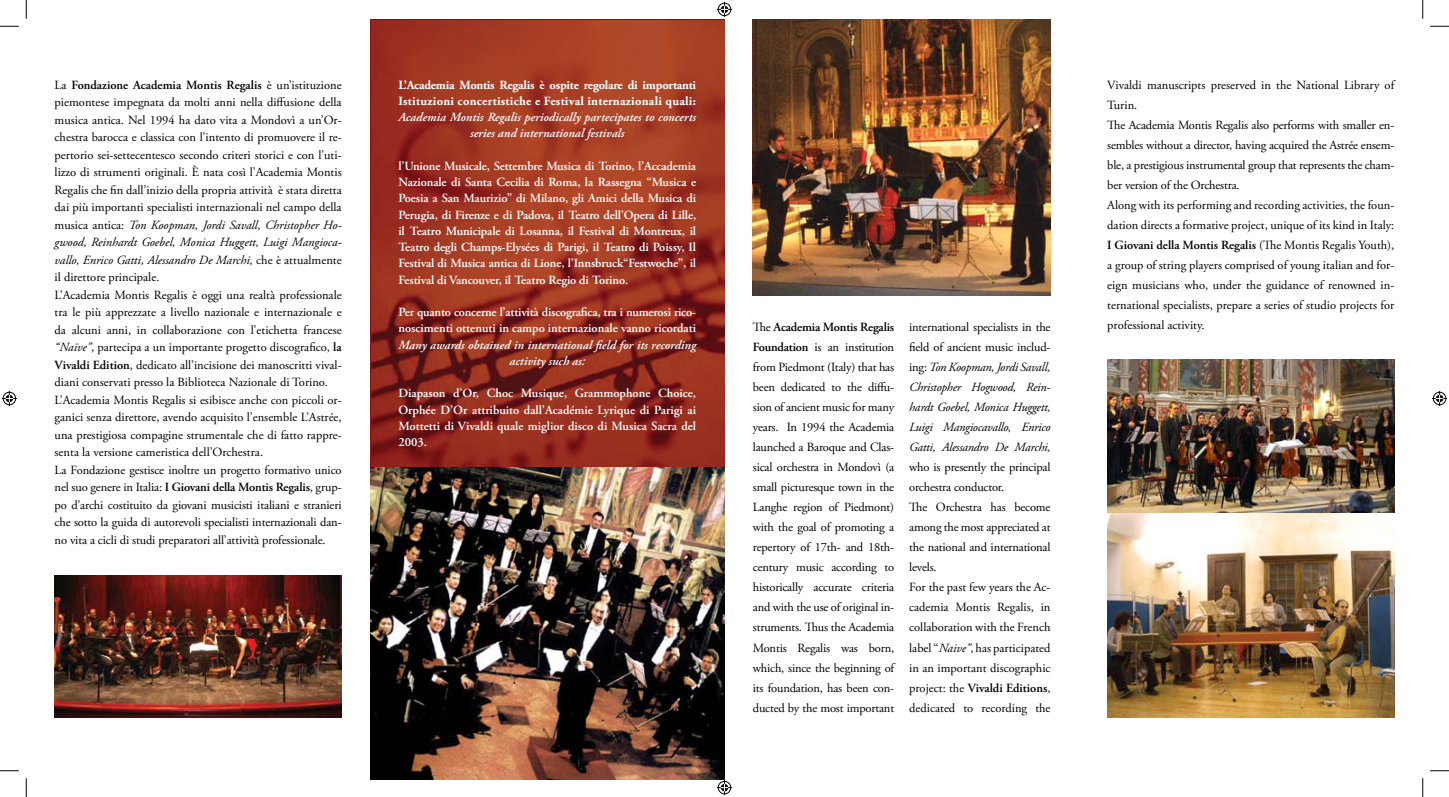
<style>
.page{position:relative;width:1449px;height:797px;background:#fff}
.page>*{position:absolute;margin:0;border:0;box-sizing:border-box;transform-origin:0 0}
.t1{font:12.5px/20px "Adobe Garamond Pro";color:#000}
.t2{font:600 12.5px/16.2px "Adobe Garamond Pro";letter-spacing:-.01em;color:#fff;text-align:justify}
.t3{font:italic 12.5px/20px "Adobe Garamond Pro";letter-spacing:-.015em;color:#000;text-align:justify}
.t4{font:italic 600 12.5px/16.2px "Adobe Garamond Pro";color:#fff;text-align:center}
.t5{font:700 12.5px/16.2px "Adobe Garamond Pro";letter-spacing:.015em;color:#fff}
.s1{font-weight:600}
.s2{font-style:italic}
.s3{font-style:normal}
</style>
<div class="page">
<img style="left:370px;top:20px;width:354px;height:447px">
<img style="left:370px;top:467px;width:354px;height:312px">
<img style="left:753px;top:20px;width:297px;height:276px">
<img style="left:1107px;top:359px;width:287px;height:358px">
<img style="left:55px;top:575px;width:287px;height:142px">
<svg style="left:0;top:25px;width:19px;height:2px"></svg>
<svg style="left:1430px;top:25px;width:19px;height:2px"></svg>
<svg style="left:0;top:770px;width:19px;height:1px"></svg>
<svg style="left:1430px;top:770px;width:19px;height:1px"></svg>
<svg style="left:25px;top:0;width:2px;height:19px"></svg>
<svg style="left:25px;top:778px;width:2px;height:19px"></svg>
<svg style="left:1422px;top:0;width:1px;height:19px"></svg>
<svg style="left:1422px;top:778px;width:1px;height:19px"></svg>
<svg style="left:717px;top:2px;width:15px;height:15px"></svg>
<svg style="left:717px;top:780px;width:15px;height:15px"></svg>
<svg style="left:2px;top:391px;width:15px;height:15px"></svg>
<svg style="left:1432px;top:391px;width:15px;height:15px"></svg>
<p class="t1" style="left:55px;top:76px;width:289px;line-height:17.5px">La <span class="s1">Fondazione Academia Montis Regalis</span> è un’istituzione piemontese impegnata da molti anni nella diffusione della musica antica. Nel 1994 ha dato vita a Mondovì a un’Or&shy;chestra barocca e classica con l’intento di promuovere il re&shy;pertorio sei-settecentesco secondo criteri storici e con l’uti&shy;lizzo di strumenti originali. È nata così l’Academia Montis Regalis che fin dall’inizio della propria attività è stata diretta dai più importanti specialisti internazionali nel campo della musica antica: <span class="s2">Ton Koopman, Jordi Savall, Christopher Ho&shy;gwood, Reinhardt Goebel, Monica Huggett, Luigi Mangioca&shy;vallo, Enrico Gatti, Alessandro De Marchi,</span> che è attualmente il direttore principale.<br>L’Academia Montis Regalis è oggi una realtà professionale tra le più apprezzate a livello nazionale e internazionale e da alcuni anni, in collaborazione con l’etichetta francese <span class="s2">“Naïve”</span>, partecipa a un importante progetto discografico, <span class="s1">la Vivaldi Edition</span>, dedicato all’incisione dei manoscritti vival&shy;diani conservati presso la Biblioteca Nazionale di Torino.<br>L’Academia Montis Regalis si esibisce anche con piccoli or&shy;ganici senza direttore, avendo acquisito l’ensemble L’Astrée, una prestigiosa compagine strumentale che di fatto rappre&shy;senta la versione cameristica dell’Orchestra.<br>La Fondazione gestisce inoltre un progetto formativo unico nel suo genere in Italia: <span class="s1">I Giovani della Montis Regalis</span>, grup&shy;po d’archi costituito da giovani musicisti italiani e stranieri che sotto la guida di autorevoli specialisti internazionali dan&shy;no vita a cicli di studi preparatori all’attività professionale.</p>
<p class="t5" style="left:398px;top:77px;width:299px">L’Academia Montis Regalis è ospite regolare di importanti<br>Istituzioni concertistiche e Festival internazionali quali:</p>
<p class="t4" style="left:398px;top:109px;width:299px">Academia Montis Regalis periodically partecipates to concerts series and international festivals</p>
<p class="t2" style="left:398px;top:158px;width:299px">l’Unione Musicale, Settembre Musica di Torino, l’Accademia Nazionale di Santa Cecilia di Roma, la Rassegna “Musica e Poesia a San Maurizio” di Milano, gli Amici della Musica di Perugia, di Firenze e di Padova, il Teatro dell’Opera di Lille, il Teatro Municipale di Losanna, il Festival di Montreux, il Teatro degli Champs-Elysées di Parigi, il Teatro di Poissy, Il Festival di Musica antica di Lione, l’Innsbruck“Festwoche”, il Festival di Vancouver, il Teatro Regio di Torino.</p>
<p class="t2" style="left:398px;top:304px;width:299px">Per quanto concerne l’attività discografica, tra i numerosi rico&shy;noscimenti ottenuti in campo internazionale vanno ricordati</p>
<p class="t4" style="left:398px;top:337px;width:299px">Many awards obtained in international field for its recording activity such as:</p>
<p class="t2" style="left:398px;top:385px;width:299px">Diapason d’Or, Choc Musique, Grammophone Choice, Orphée D’Or attribuito dall’Académie Lyrique di Parigi ai Mottetti di Vivaldi quale miglior disco di Musica Sacra del 2003.</p>
<p class="t1" style="left:753px;top:318px;width:143px;text-align:justify">The <span class="s1">Academia Montis Regalis Foundation</span> is an institution from Piedmont (Italy) that has been dedicated to the diffu&shy;sion of ancient music for many years. In 1994 the Academia launched a Baroque and Clas&shy;sical orchestra in Mondovì (a small picturesque town in the Langhe region of Piedmont) with the goal of promoting a repertory of 17th- and 18th&shy;century music according to historically accurate criteria and with the use of original in&shy;struments. Thus the Academia Montis Regalis was born, which, since the beginning of its foundation, has been con&shy;ducted by the most important</p>
<p class="t3" style="left:909px;top:318px;width:143px"><span class="s3">international specialists in the field of ancient music includ&shy;ing:</span> Ton Koopman, Jordi Savall, Christopher Hogwood, Rein&shy;hardt Goebel, Monica Huggett, Luigi Mangiocavallo, Enrico Gatti, Alessandro De Marchi,</p>
<p class="t1" style="left:909px;top:458px;width:143px">who is presently the principal orchestra conductor.<br>The Orchestra has become among the most appreciated at the national and international levels.<br>For the past few years the Ac&shy;cademia Montis Regalis, in collaboration with the French label “<span class="s2">Naive”</span>, has participated in an important discographic project: the <span class="s1">Vivaldi Editions</span>, dedicated to recording the</p>
<p class="t1" style="left:1107px;top:75px;width:289px">Vivaldi manuscripts preserved in the National Library of Turin.<br>The Academia Montis Regalis also performs with smaller en&shy;sembles without a director, having acquired the Astrée ensem&shy;ble, a prestigious instrumental group that represents the cham&shy;ber version of the Orchestra.<br>Along with its performing and recording activities, the foun&shy;dation directs a formative project, unique of its kind in Italy:<br><span class="s1">I Giovani della Montis Regalis</span> (The Montis Regalis Youth), a group of string players comprised of young italian and for&shy;eign musicians who, under the guidance of renowned in&shy;ternational specialists, prepare a series of studio projects for professional activity.</p>
</div>
